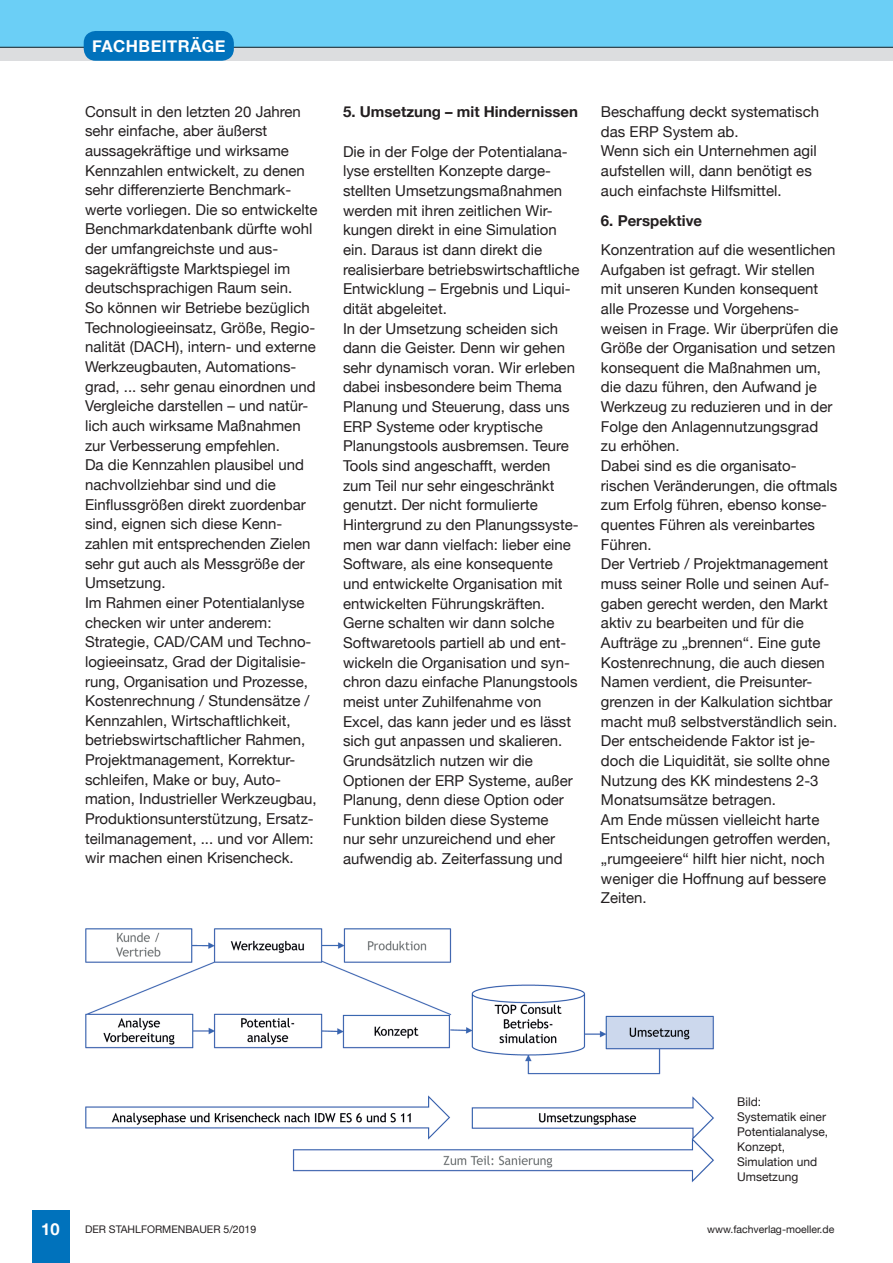
<style>
.page{position:relative;width:893px;height:1263px;background:#fff}
.page>*{position:absolute;margin:0;border:0;box-sizing:border-box;transform-origin:0 0}
.t1{font:700 16.5px "Helvetica Neue";letter-spacing:.03em;color:#fff}
.Fließtext{font:15px/19.6px "Helvetica Neue";color:#231f20}
.Zwischenüberschrift{font:700 15px "Helvetica Neue";color:#231f20}
.Bildunterschrift{font:12px/15px "Helvetica Neue";color:#231f20}
.t2{font:10.5px "Helvetica Neue";color:#231f20}
</style>
<div class="page">
<div style="left:32px;top:1210px;width:37px;height:53px;background:#0072bc"></div>
<div style="left:0;top:47px;width:893px;height:14px;background:#dcdddf"></div>
<div style="left:0;top:0;width:893px;height:47px;background:#6bcff6"></div>
<div style="left:84px;top:31px;width:150px;height:30px;background:#0072bc;border-radius:12px"></div>
<img style="left:85px;top:928px;width:629px;height:255px">
<p class="t1" style="left:92px;top:33px;width:135px">FACHBEITRÄGE</p>
<p class="Fließtext" style="left:85px;top:102px;width:234px">Consult in den letzten 20 Jahren sehr einfache, aber äußerst aussagekräftige und wirksame<br>Kennzahlen entwickelt, zu denen sehr differenzierte Benchmark&shy;werte vorliegen. Die so entwickelte<br>Benchmarkdatenbank dürfte wohl der umfangreichste und aus&shy;sagekräftigste Marktspiegel im deutschsprachigen Raum sein.<br>So können wir Betriebe bezüglich<br>Technologieeinsatz, Größe, Regio&shy;nalität (DACH), intern- und externe<br>Werkzeugbauten, Automations&shy;grad, ... sehr genau einordnen und<br>Vergleiche darstellen – und natür&shy;lich auch wirksame Maßnahmen zur Verbesserung empfehlen.</p>
<p class="Fließtext" style="left:85px;top:456px;width:227px">Da die Kennzahlen plausibel und nachvollziehbar sind und die<br>Einflussgrößen direkt zuordenbar sind, eignen sich diese Kenn&shy;zahlen mit entsprechenden Zielen sehr gut auch als Messgröße der<br>Umsetzung.</p>
<p class="Fließtext" style="left:85px;top:594px;width:233px">Im Rahmen einer Potentialanlyse checken wir unter anderem:<br>Strategie, CAD/CAM und Techno&shy;logieeinsatz, Grad der Digitalisie&shy;rung, Organisation und Prozesse, Kostenrechnung / Stundensätze / Kennzahlen, Wirtschaftlichkeit, betriebswirtschaftlicher Rahmen, Projektmanagement, Korrektur&shy;schleifen, Make or buy, Auto&shy;mation, Industrieller Werkzeugbau, Produktionsunterstützung, Ersatz&shy;teilmanagement, ... und vor Allem: wir machen einen Krisencheck.</p>
<p class="Zwischenüberschrift" style="left:343px;top:100px;width:236px">5. Umsetzung – mit Hindernissen</p>
<p class="Fließtext" style="left:343px;top:142px;width:238px">Die in der Folge der Potentialana&shy;lyse erstellten Konzepte darge&shy;stellten Umsetzungsmaßnahmen werden mit ihren zeitlichen Wir&shy;kungen direkt in eine Simulation ein. Daraus ist dann direkt die realisierbare betriebswirtschaftliche<br>Entwicklung – Ergebnis und Liqui&shy;dität abgeleitet.</p>
<p class="Fließtext" style="left:343px;top:319px;width:237px">In der Umsetzung scheiden sich dann die Geister. Denn wir gehen sehr dynamisch voran. Wir erleben dabei insbesondere beim Thema<br>Planung und Steuerung, dass uns<br>ERP Systeme oder kryptische<br>Planungstools ausbremsen. Teure<br>Tools sind angeschafft, werden zum Teil nur sehr eingeschränkt genutzt. Der nicht formulierte<br>Hintergrund zu den Planungssyste&shy;men war dann vielfach: lieber eine<br>Software, als eine konsequente und entwickelte Organisation mit entwickelten Führungskräften.</p>
<p class="Fließtext" style="left:343px;top:614px;width:236px">Gerne schalten wir dann solche Softwaretools partiell ab und ent&shy;wickeln die Organisation und syn&shy;chron dazu einfache Planungstools meist unter Zuhilfenahme von Excel, das kann jeder und es lässt sich gut anpassen und skalieren.</p>
<p class="Fließtext" style="left:343px;top:751px;width:231px">Grundsätzlich nutzen wir die<br>Optionen der ERP Systeme, außer<br>Planung, denn diese Option oder<br>Funktion bilden diese Systeme nur sehr unzureichend und eher aufwendig ab. Zeiterfassung und</p>
<p class="Fließtext" style="left:601px;top:103px;width:220px">Beschaffung deckt systematisch das ERP System ab.</p>
<p class="Fließtext" style="left:601px;top:142px;width:217px">Wenn sich ein Unternehmen agil aufstellen will, dann benötigt es auch einfachste Hilfsmittel.</p>
<p class="Zwischenüberschrift" style="left:601px;top:209px;width:103px">6. Perspektive</p>
<p class="Fließtext" style="left:601px;top:241px;width:239px">Konzentration auf die wesentlichen<br>Aufgaben ist gefragt. Wir stellen mit unseren Kunden konsequent alle Prozesse und Vorgehens&shy;weisen in Frage. Wir überprüfen die<br>Größe der Organisation und setzen konsequent die Maßnahmen um, die dazu führen, den Aufwand je<br>Werkzeug zu reduzieren und in der<br>Folge den Anlagennutzungsgrad<br>zu erhöhen.</p>
<p class="Fließtext" style="left:601px;top:457px;width:238px">Dabei sind es die organisato&shy;rischen Veränderungen, die oftmals zum Erfolg führen, ebenso konse&shy;quentes Führen als vereinbartes<br>Führen.</p>
<p class="Fließtext" style="left:601px;top:555px;width:238px">Der Vertrieb / Projektmanagement muss seiner Rolle und seinen Auf&shy;gaben gerecht werden, den Markt aktiv zu bearbeiten und für die Aufträge zu „brennen“. Eine gute Kostenrechnung, die auch diesen Namen verdient, die Preisunter&shy;grenzen in der Kalkulation sichtbar macht muß selbstverständlich sein.</p>
<p class="Fließtext" style="left:601px;top:732px;width:230px">Der entscheidende Faktor ist je&shy;doch die Liquidität, sie sollte ohne<br>Nutzung des KK mindestens 2-3<br>Monatsumsätze betragen.</p>
<p class="Fließtext" style="left:601px;top:810px;width:231px">Am Ende müssen vielleicht harte<br>Entscheidungen getroffen werden, „rumgeeiere“ hilft hier nicht, noch weniger die Hoffnung auf bessere<br>Zeiten.</p>
<p class="t1" style="left:41px;top:1216px;width:20px">10</p>
<p class="t2" style="left:85px;top:1221px;width:173px">DER STAHLFORMENBAUER 5/2019</p>
<p class="Bildunterschrift" style="left:737px;top:1095px;width:93px">Bild:<br>Systematik einer<br>Potentialanalyse,<br>Konzept,<br>Simulation und<br>Umsetzung</p>
<p class="t2" style="left:707px;top:1221px;width:129px">www.fachverlag-moeller.de</p>
</div>
